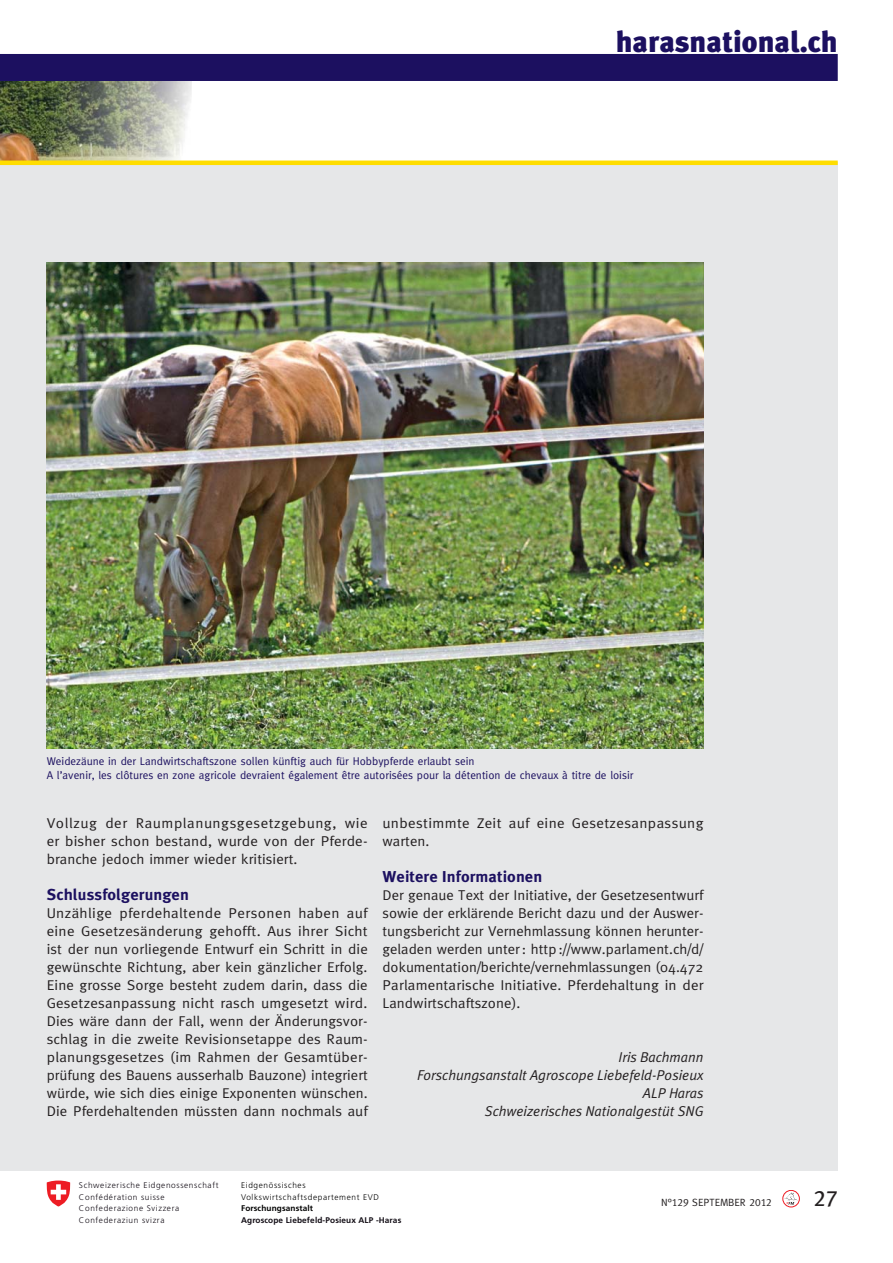
<style>
.page{position:relative;width:893px;height:1263px;background:#fff}
.page>*{position:absolute;margin:0;border:0;box-sizing:border-box;transform-origin:0 0}
.t1{font:900 29.7px "Meta Plus";color:#1c1060}
.t2{font:22.5px "Meta Plus Book Caps";color:#231f20}
.t3{font:700 15.75px "Meta Plus";letter-spacing:.005em;color:#1c1060;scale:1.04 1}
.t4{font:14.25px/18px "Meta";letter-spacing:.005em;color:#231f20;text-align:justify;scale:1.06 1}
.t5{font:14.25px/18px "Meta";letter-spacing:.005em;color:#231f20;text-align:justify}
.t6{font:italic 14.25px/18px "Meta Plus Normal";color:#231f20;text-align:right}
.t7{font:14.25px/18px "Meta";letter-spacing:.025em;color:#231f20;scale:1.06 1}
.t8{font:11.25px/13.5px "Meta";color:#1c1060}
.t9{font:10.5px "Meta Caps";color:#231f20}
.t10{font:300 8.25px/11.4px "Frutiger LT";letter-spacing:.08em;color:#130d16}
.t11{font:300 8.25px/11.4px "Frutiger LT";letter-spacing:.08em;color:#000}
.t12{font:700 8.25px "Frutiger LT";letter-spacing:.015em;color:#120d15}
.t13{font:700 8.25px "Frutiger LT";letter-spacing:.015em;color:#000}
</style>
<div class="page">
<svg style="left:46px;top:1180px;width:25px;height:26px"></svg>
<div style="left:783px;top:1190px;width:16px;height:17px;border:1px solid #ed1c24;border-radius:50%"></div>
<svg style="left:784px;top:1192px;width:14px;height:13px"></svg>
<img style="left:0;top:81px;width:47px;height:80px">
<div style="left:0;top:162px;width:838px;height:1008px;background:#e6e7e8"></div>
<svg style="left:192px;top:160px;width:646px;height:1px"></svg>
<img style="left:47px;top:81px;width:145px;height:80px">
<hr style="left:0;top:161px;width:838px;height:4px;background:#fd0">
<div style="left:0;top:54px;width:838px;height:27px;background:#1c1060"></div>
<img style="left:47px;top:263px;width:656px;height:486px">
<h1 class="t1" style="left:616px;top:27px;width:223px">harasnational.ch</h1>
<p class="t8" style="left:47px;top:756px;width:588px">Weidezäune in der Landwirtschaftszone sollen künftig auch für Hobbypferde erlaubt sein<br>A l’avenir, les clôtures en zone agricole devraient également être autorisées pour la détention de chevaux à titre de loisir</p>
<p class="t4" style="left:47px;top:816px;width:304px">Vollzug der Raumplanungsgesetzgebung, wie er bisher schon bestand, wurde von der Pferde&shy;branche jedoch immer wieder kritisiert.</p>
<p class="t3" style="left:47px;top:887px;width:138px">Schlussfolgerungen</p>
<p class="t4" style="left:47px;top:906px;width:304px">Unzählige pferdehaltende Personen haben auf eine Gesetzesänderung gehofft. Aus ihrer Sicht ist der nun vorliegende Entwurf ein Schritt in die gewünschte Richtung, aber kein gänzlicher Erfolg.<br>Eine grosse Sorge besteht zudem darin, dass die Gesetzesanpassung nicht rasch umgesetzt wird.<br>Dies wäre dann der Fall, wenn der Änderungsvor&shy;schlag in die zweite Revisionsetappe des Raum&shy;planungsgesetzes (im Rahmen der Gesamtüber&shy;prüfung des Bauens ausserhalb Bauzone) integriert würde, wie sich dies einige Exponenten wünschen.<br>Die Pferdehaltenden müssten dann nochmals auf</p>
<p class="t7" style="left:382px;top:816px;width:304px">unbestimmte Zeit auf eine Gesetzesanpassung warten.</p>
<p class="t3" style="left:382px;top:869px;width:155px">Weitere Informationen</p>
<p class="t5" style="left:382px;top:888px;width:323px">Der genaue Text der Initiative, der Gesetzesentwurf sowie der erklärende Bericht dazu und der Auswer&shy;tungsbericht zur Vernehmlassung können herunter&shy;geladen werden unter : http ://www.parlament.ch/d/ dokumentation/berichte/vernehmlassungen (04.472<br>Parlamentarische Initiative. Pferdehaltung in der Landwirtschaftszone).</p>
<p class="t6" style="left:417px;top:1049px;width:288px">Iris Bachmann<br>Forschungsanstalt Agroscope Liebefeld-Posieux<br>ALP Haras<br>Schweizerisches Nationalgestüt SNG</p>
<p class="t10" style="left:79px;top:1180px;width:141px">Schweizerische Eidgenossenschaft<br>Confédération suisse<br>Confederazione Svizzera<br>Confederaziun svizra</p>
<p class="t11" style="left:241px;top:1180px;width:139px">Eidgenössisches<br>Volkswirtschaftsdepartement EVD</p>
<p class="t13" style="left:241px;top:1204px;width:74px">Forschungsanstalt</p>
<p class="t12" style="left:241px;top:1216px;width:162px">Agroscope Liebefeld-Posieux ALP -Haras</p>
<p class="t9" style="left:661px;top:1199px;width:112px">N°129 SEPTEMBER 2012</p>
<h2 class="t2" style="left:814px;top:1185px;width:26px">27</h2>
</div>
